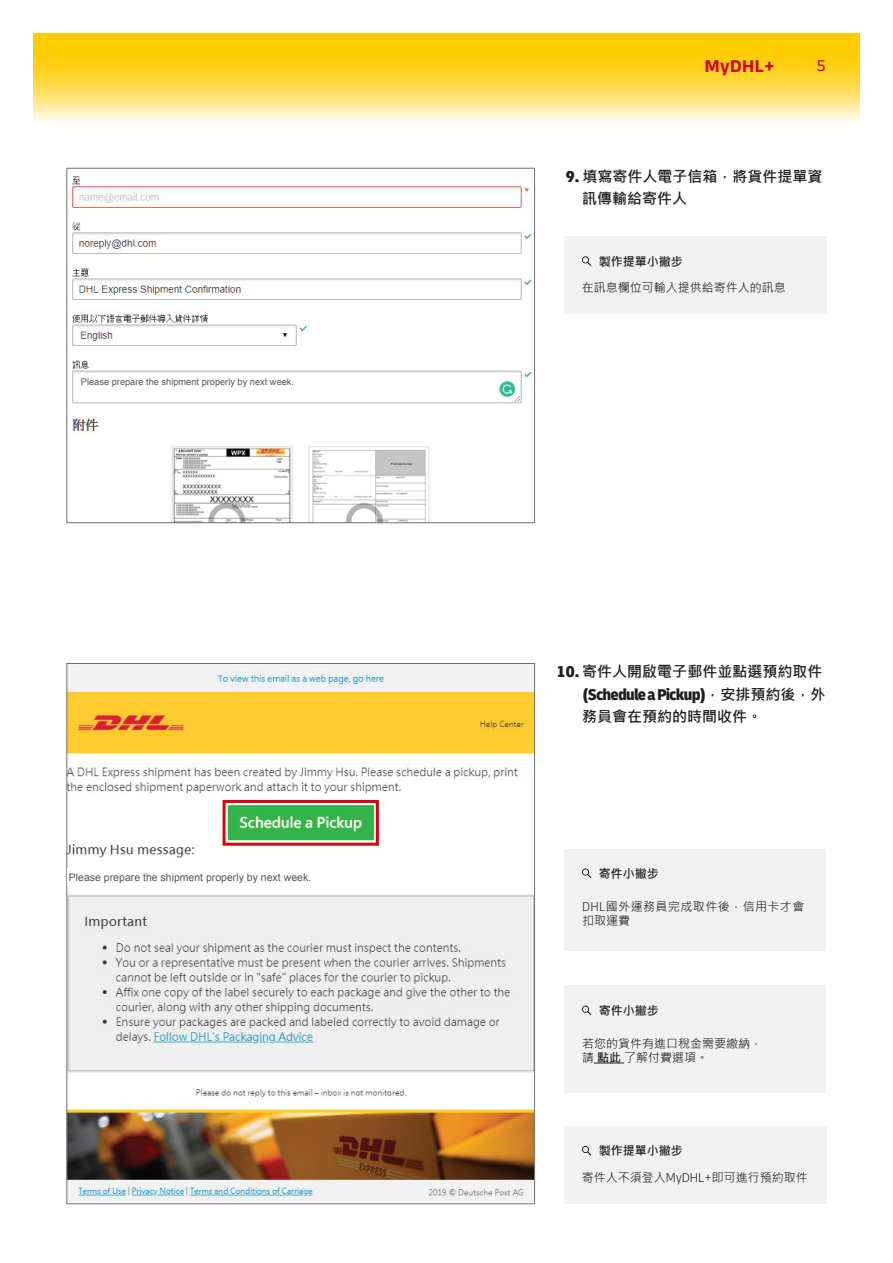
<style>
.page{position:relative;width:893px;height:1263px;background:#fff}
.page>*{position:absolute;margin:0;border:0;box-sizing:border-box;transform-origin:0 0}
.t1{font:700 18px "Delivery";color:#d40511}
.t2{font:900 condensed 16.5px "Delivery";letter-spacing:-.05em;color:#231f20}
.t3{font:16.5px "Delivery";color:#d40511}
.t4{font:700 15px/22.5px "Microsoft Jheng Hei";color:#231f20}
.t5{font:12px/14.4px "Microsoft Jheng Hei";color:#231f20}
.t6{font:700 12px "Microsoft Jheng Hei";color:#231f20}
.t7{font:12px/14.4px "Microsoft Jheng Hei";letter-spacing:.035em;color:#231f20}
.t8{font:10.5px "Arial";color:#565656}
.t9{font:9.3px "Arial";color:#565656}
.s1{font-family:"Delivery";font-weight:900;font-stretch:condensed;font-size:16.5px}
.s2{font-family:"Microsoft Jheng Hei";font-weight:700;font-stretch:normal;font-size:15px}
.s3{font-family:"Delivery";font-weight:300;font-stretch:condensed;font-size:13.5px}
.s4{font-weight:700}
</style>
<div class="page">
<svg style="left:33px;top:34px;width:827px;height:87px;background:#ffda4a"></svg>
<div style="left:564px;top:1126px;width:262px;height:78px;background:#f1f1f1"></div>
<svg style="left:582px;top:1146px;width:9px;height:9px"></svg>
<div style="left:564px;top:236px;width:262px;height:78px;background:#f1f1f1"></div>
<svg style="left:582px;top:256px;width:9px;height:10px"></svg>
<img style="left:69px;top:665px;width:464px;height:537px">
<div style="left:67px;top:868px;width:20px;height:17px;background:#fff"></div>
<div style="left:223px;top:800px;width:156px;height:46px;border:3px solid #d40511"></div>
<img style="left:72px;top:176px;width:460px;height:345px">
<div style="left:79px;top:377px;width:21px;height:11px;background:#fff"></div>
<div style="left:564px;top:848px;width:262px;height:102px;background:#f1f1f1"></div>
<svg style="left:582px;top:868px;width:9px;height:10px"></svg>
<div style="left:564px;top:986px;width:262px;height:107px;background:#f1f1f1"></div>
<svg style="left:594px;top:1063px;width:30px;height:1px"></svg>
<svg style="left:582px;top:1006px;width:9px;height:9px"></svg>
<p class="t9" style="left:81px;top:376px;width:215px">Please prepare the shipment properly by next week.</p>
<p class="t8" style="left:69px;top:870px;width:244px">Please prepare the shipment properly by next week.</p>
<h1 class="t1" style="left:705px;top:54px;width:72px">MyDHL+</h1>
<h2 class="t3" style="left:816px;top:55px;width:11px">5</h2>
<p class="t4" style="left:582px;top:165px;width:242px;text-indent:-16px"><span class="s1">9.</span> 填寫寄件人電子信箱，將貨件提單資訊傳輸給寄件人</p>
<p class="t6" style="left:599px;top:254px;width:85px">製作提單小撇步</p>
<p class="t5" style="left:582px;top:280px;width:205px">在訊息欄位可輸入提供給寄件人的訊息</p>
<p class="t4" style="left:557px;top:660px;width:267px"><span class="s1">10.</span> 寄件人開啟電子郵件並點選預約取件</p>
<h2 class="t2" style="left:582px;top:684px;width:245px">(Schedule a Pickup)<span class="s2">，安排預約後，外</span></h2>
<p class="t4" style="left:582px;top:705px;width:181px">務員會在預約的時間收件。</p>
<p class="t6" style="left:599px;top:866px;width:61px">寄件小撇步</p>
<p class="t7" style="left:582px;top:899px;width:224px"><span class="s3">DHL</span>國外運務員完成取件後，信用卡才會扣取運費</p>
<p class="t6" style="left:599px;top:1003px;width:61px">寄件小撇步</p>
<p class="t5" style="left:582px;top:1036px;width:181px">若您的貨件有進口稅金需要繳納，請<span class="s4">點此</span> 了解付費選項。</p>
<p class="t6" style="left:599px;top:1143px;width:85px">製作提單小撇步</p>
<p class="t5" style="left:582px;top:1170px;width:227px">寄件人不須登入<span class="s3">MyDHL+</span>即可進行預約取件</p>
</div>
